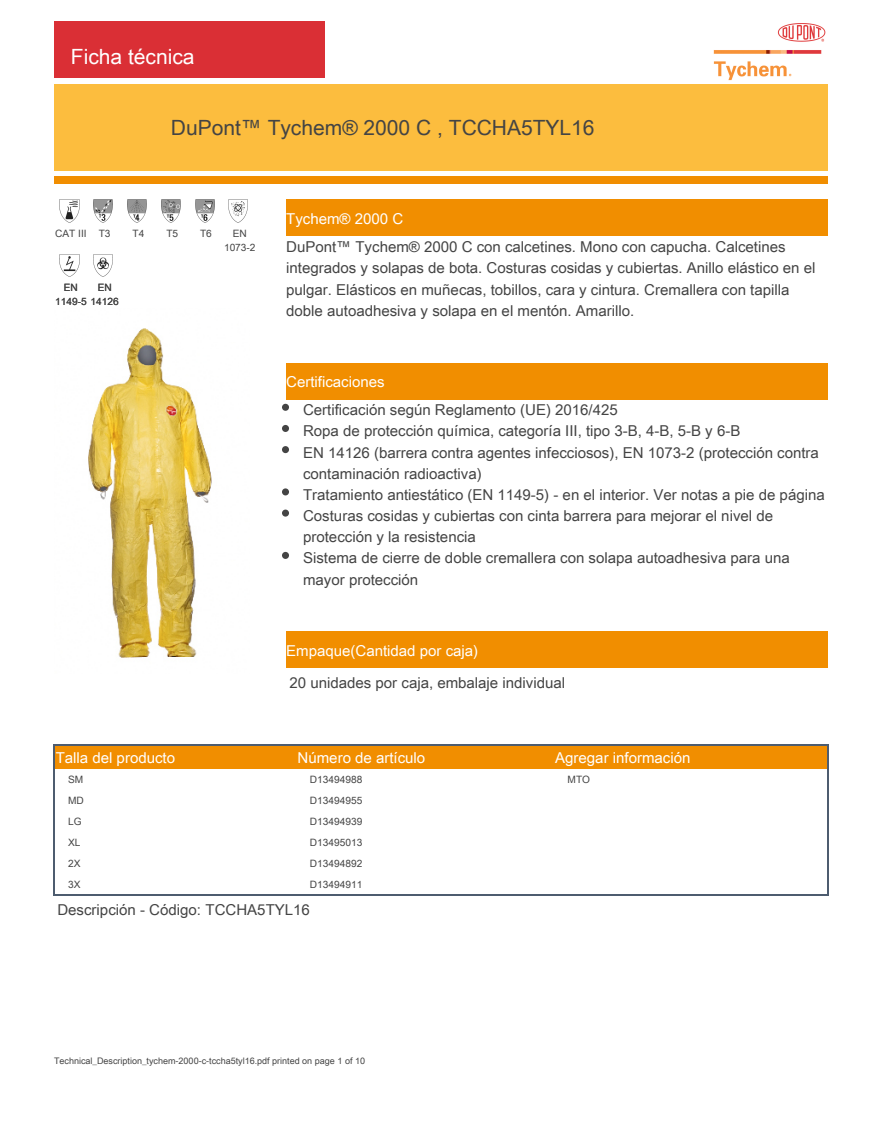
<style>
.page{position:relative;width:882px;height:1141px;background:#fff}
.page>*{position:absolute;margin:0;border:0;box-sizing:border-box;transform-origin:0 0}
.t1{font:21px "Arial Unicode MS";color:#444}
.t2{font:21px "Arial Unicode MS";color:#fff}
.t3{font:15px/21.1px "Arial Unicode MS";color:#444}
.t4{font:15px "Arial Unicode MS";color:#fff}
.t5{font:10.2px/14.2px "Arial Unicode MS";color:#444}
.t6{font:9px "Arial Unicode MS";color:#444}
.s1{color:#fff}
</style>
<div class="page">
<div style="left:54px;top:84px;width:773px;height:86px;background:#fcbd3e"></div>
<div style="left:54px;top:176px;width:773px;height:7px;background:#f18e00"></div>
<div style="left:286px;top:200px;width:541px;height:36px;background:#f18e00"></div>
<div style="left:286px;top:363px;width:541px;height:36px;background:#f18e00"></div>
<div style="left:286px;top:632px;width:541px;height:36px;background:#f18e00"></div>
<div style="left:282px;top:404px;width:7px;height:7px;background:#444;border-radius:50%"></div>
<div style="left:282px;top:425px;width:7px;height:7px;background:#444;border-radius:50%"></div>
<div style="left:282px;top:446px;width:7px;height:7px;background:#444;border-radius:50%"></div>
<div style="left:282px;top:488px;width:7px;height:7px;background:#444;border-radius:50%"></div>
<div style="left:282px;top:509px;width:7px;height:7px;background:#444;border-radius:50%"></div>
<div style="left:282px;top:552px;width:7px;height:7px;background:#444;border-radius:50%"></div>
<img style="left:88px;top:328px;width:124px;height:330px">
<img style="left:94px;top:254px;width:19px;height:23px">
<img style="left:60px;top:254px;width:19px;height:23px">
<img style="left:229px;top:200px;width:19px;height:22px">
<img style="left:195px;top:200px;width:19px;height:22px">
<img style="left:161px;top:200px;width:19px;height:22px">
<img style="left:127px;top:200px;width:20px;height:22px">
<img style="left:94px;top:200px;width:19px;height:22px">
<img style="left:60px;top:200px;width:19px;height:22px">
<img style="left:713px;top:23px;width:113px;height:58px">
<div style="left:54px;top:22px;width:271px;height:56px;background:#da2f35"></div>
<div style="left:54px;top:744px;width:242px;height:24px;background:#f18e00"></div>
<div style="left:296px;top:744px;width:258px;height:24px;background:#f18e00"></div>
<div style="left:554px;top:744px;width:273px;height:24px;background:#f18e00"></div>
<hr style="left:53px;top:744px;width:243px;height:1px;background:#4d5c6f">
<hr style="left:53px;top:744px;width:2px;height:24px;background:#4d5c6f">
<hr style="left:296px;top:744px;width:258px;height:1px;background:#4d5c6f">
<hr style="left:554px;top:744px;width:274px;height:1px;background:#4d5c6f">
<hr style="left:53px;top:768px;width:2px;height:21px;background:#4d5c6f">
<hr style="left:53px;top:789px;width:2px;height:21px;background:#4d5c6f">
<hr style="left:53px;top:810px;width:2px;height:21px;background:#4d5c6f">
<hr style="left:53px;top:831px;width:2px;height:21px;background:#4d5c6f">
<hr style="left:53px;top:852px;width:2px;height:21px;background:#4d5c6f">
<hr style="left:53px;top:894px;width:243px;height:2px;background:#4d5c6f">
<hr style="left:53px;top:873px;width:2px;height:23px;background:#4d5c6f">
<hr style="left:296px;top:894px;width:258px;height:2px;background:#4d5c6f">
<svg style="left:827px;top:745px;width:1px;height:149px"></svg>
<hr style="left:554px;top:894px;width:274px;height:2px;background:#4d5c6f">
<p class="t2" style="left:71px;top:49px;width:125px">Ficha técnica</p>
<p class="t1" style="left:171px;top:120px;width:425px">DuPont™ Tychem® 2000 C , TCCHA5TYL16</p>
<p class="t5" style="left:55px;top:227px;width:57px">CAT III T3</p>
<p class="t5" style="left:132px;top:227px;width:13px">T4</p>
<p class="t5" style="left:166px;top:227px;width:13px">T5</p>
<p class="t5" style="left:200px;top:227px;width:13px">T6</p>
<p class="t5" style="left:55px;top:281px;width:65px;text-indent:42px">EN<br>1149-5 14126</p>
<p class="t5" style="left:64px;top:281px;width:16px">EN</p>
<p class="t5" style="left:224px;top:227px;width:33px;text-align:center">EN<br>1073-2</p>
<p class="t3" style="left:286px;top:205px;width:501px;line-height:28.7px"><span class="s1">Tychem® 2000 C<br></span>DuPont™ Tychem® 2000 C con calcetines. Mono con capucha. Calcetines</p>
<p class="t3" style="left:286px;top:259px;width:530px">integrados y solapas de bota. Costuras cosidas y cubiertas. Anillo elástico en el pulgar. Elásticos en muñecas, tobillos, cara y cintura. Cremallera con tapilla doble autoadhesiva y solapa en el mentón. Amarillo.</p>
<p class="t3" style="left:303px;top:368px;width:316px;line-height:28.7px;text-indent:-17px"><span class="s1">Certificaciones<br></span>Certificación según Reglamento (UE) 2016/425</p>
<p class="t3" style="left:303px;top:422px;width:523px">Ropa de protección química, categoría III, tipo 3-B, 4-B, 5-B y 6-B<br>EN 14126 (barrera contra agentes infecciosos), EN 1073-2 (protección contra contaminación radioactiva)<br>Tratamiento antiestático (EN 1149-5) - en el interior. Ver notas a pie de página Costuras cosidas y cubiertas con cinta barrera para mejorar el nivel de protección y la resistencia<br>Sistema de cierre de doble cremallera con solapa autoadhesiva para una mayor protección</p>
<p class="t3" style="left:286px;top:635px;width:280px;line-height:32px"><span class="s1">Empaque(Cantidad por caja)<br></span>20 unidades por caja, embalaje individual</p>
<p class="t4" style="left:56px;top:751px;width:121px">Talla del producto</p>
<p class="t4" style="left:297px;top:751px;width:129px">Número de artículo</p>
<p class="t4" style="left:555px;top:751px;width:137px">Agregar información</p>
<p class="t5" style="left:68px;top:773px;width:17px">SM</p>
<p class="t5" style="left:310px;top:773px;width:54px">D13494988</p>
<p class="t5" style="left:567px;top:773px;width:24px">MTO</p>
<p class="t5" style="left:68px;top:794px;width:17px">MD</p>
<p class="t5" style="left:310px;top:794px;width:54px">D13494955</p>
<p class="t5" style="left:68px;top:815px;width:15px">LG</p>
<p class="t5" style="left:310px;top:815px;width:54px">D13494939</p>
<p class="t5" style="left:68px;top:836px;width:14px">XL</p>
<p class="t5" style="left:310px;top:836px;width:54px">D13495013</p>
<p class="t5" style="left:68px;top:857px;width:14px">2X</p>
<p class="t5" style="left:310px;top:857px;width:54px">D13494892</p>
<p class="t5" style="left:68px;top:878px;width:14px">3X</p>
<p class="t5" style="left:310px;top:878px;width:54px">D13494911</p>
<p class="t3" style="left:57px;top:900px;width:254px">Descripción - Código: TCCHA5TYL16</p>
<p class="t6" style="left:54px;top:1057px;width:312px">Technical_Description_tychem-2000-c-tccha5tyl16.pdf printed on page 1 of 10</p>
</div>
